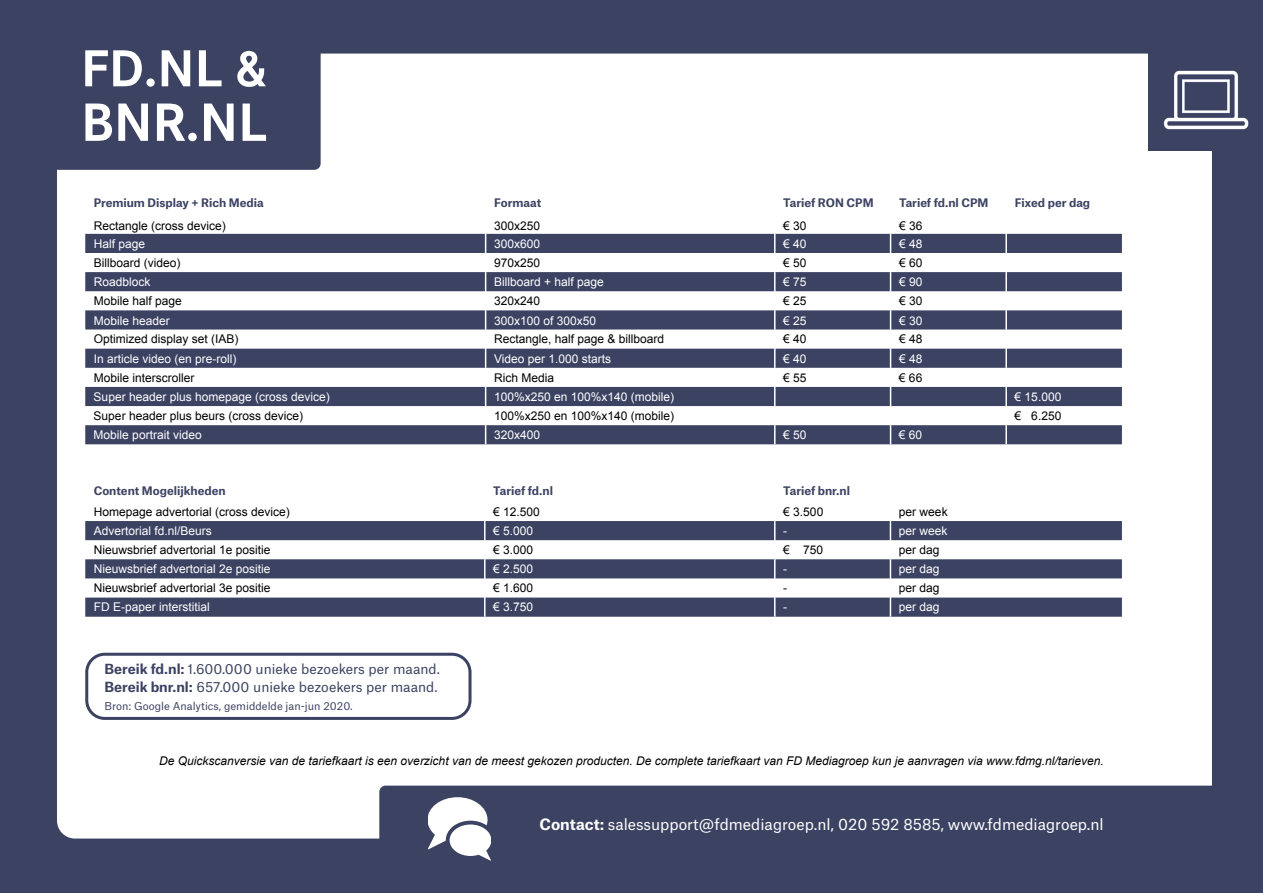
<style>
.page{position:relative;width:1263px;height:893px;background:#3c4262}
.page>*{position:absolute;margin:0;border:0;box-sizing:border-box;transform-origin:0 0}
.t1{font:700 55.95px "Corporate S Pro";color:#fff}
.t2{font:700 54px "Corporate S Pro";color:#fff}
.t3{font:15px "Atlas Grotesk";color:#fff}
.t4{font:13.35px/18px "Atlas Grotesk";color:#3c4262}
.t5{font:12px "Arial";color:#000001}
.t6{font:12px "Arial";color:#fff}
.t7{font:italic 12px "Arial";color:#000001}
.t8{font:12px "Arial";color:#000002}
.t9{font:700 11.25px "Atlas Grotesk";color:#3c4262}
.t10{font:10.5px "Atlas Grotesk";color:#3c4262}
.s1{font-weight:700}
</style>
<div class="page">
<div style="left:57px;top:54px;width:1155px;height:784px;background:#fff;border-radius:18px"></div>
<div style="left:1148px;top:40px;width:115px;height:110px;background:#3c4262"></div>
<img style="left:1163px;top:70px;width:86px;height:60px">
<svg style="left:85px;top:233px;width:1037px;height:211px"></svg>
<svg style="left:85px;top:521px;width:1037px;height:96px"></svg>
<div style="left:379px;top:786px;width:851px;height:80px;background:#3c4262;border-radius:6px"></div>
<svg style="left:428px;top:797px;width:63px;height:64px"></svg>
<div style="left:3px;top:0;width:318px;height:170px;background:#3c4262;border-radius:6px"></div>
<div style="left:85px;top:653px;width:386px;height:67px;border:3px solid #3c4262;border-radius:18px"></div>
<h2 class="t2" style="left:81px;top:26px;width:188px">FD.NL &amp;</h2>
<h1 class="t1" style="left:81px;top:78px;width:187px">BNR.NL</h1>
<p class="t9" style="left:94px;top:193px;width:172px">Premium Display + Rich Media</p>
<p class="t9" style="left:494px;top:193px;width:49px">Formaat</p>
<p class="t9" style="left:783px;top:193px;width:92px">Tarief RON CPM</p>
<p class="t9" style="left:899px;top:193px;width:91px">Tarief fd.nl CPM</p>
<p class="t9" style="left:1015px;top:193px;width:77px">Fixed per dag</p>
<p class="t5" style="left:94px;top:218px;width:134px">Rectangle (cross device)</p>
<p class="t5" style="left:494px;top:218px;width:48px">300x250</p>
<p class="t5" style="left:783px;top:218px;width:25px">€ 30</p>
<p class="t5" style="left:899px;top:218px;width:25px">€ 36</p>
<p class="t6" style="left:94px;top:236px;width:53px">Half page</p>
<p class="t6" style="left:494px;top:236px;width:48px">300x600</p>
<p class="t6" style="left:783px;top:236px;width:25px">€ 40</p>
<p class="t6" style="left:899px;top:236px;width:25px">€ 48</p>
<p class="t5" style="left:94px;top:255px;width:88px">Billboard (video)</p>
<p class="t5" style="left:494px;top:255px;width:48px">970x250</p>
<p class="t5" style="left:783px;top:255px;width:25px">€ 50</p>
<p class="t5" style="left:899px;top:255px;width:25px">€ 60</p>
<p class="t6" style="left:94px;top:274px;width:58px">Roadblock</p>
<p class="t6" style="left:494px;top:274px;width:111px">Billboard + half page</p>
<p class="t6" style="left:783px;top:274px;width:25px">€ 75</p>
<p class="t6" style="left:899px;top:274px;width:25px">€ 90</p>
<p class="t5" style="left:94px;top:293px;width:90px">Mobile half page</p>
<p class="t8" style="left:494px;top:293px;width:48px">320x240</p>
<p class="t5" style="left:783px;top:293px;width:25px">€ 25</p>
<p class="t5" style="left:899px;top:293px;width:25px">€ 30</p>
<p class="t6" style="left:94px;top:313px;width:78px">Mobile header</p>
<p class="t6" style="left:494px;top:313px;width:104px">300x100 of 300x50</p>
<p class="t6" style="left:783px;top:313px;width:25px">€ 25</p>
<p class="t6" style="left:899px;top:313px;width:25px">€ 30</p>
<p class="t5" style="left:94px;top:331px;width:146px">Optimized display set (IAB)</p>
<p class="t5" style="left:494px;top:331px;width:172px">Rectangle, half page &amp; billboard</p>
<p class="t5" style="left:783px;top:331px;width:25px">€ 40</p>
<p class="t5" style="left:899px;top:331px;width:25px">€ 48</p>
<p class="t6" style="left:94px;top:350px;width:144px">In article video (en pre-roll)</p>
<p class="t6" style="left:494px;top:350px;width:119px">Video per 1.000 starts</p>
<p class="t6" style="left:783px;top:350px;width:25px">€ 40</p>
<p class="t6" style="left:899px;top:350px;width:25px">€ 48</p>
<p class="t5" style="left:94px;top:370px;width:102px">Mobile interscroller</p>
<p class="t5" style="left:494px;top:370px;width:62px">Rich Media</p>
<p class="t5" style="left:783px;top:370px;width:25px">€ 55</p>
<p class="t5" style="left:899px;top:370px;width:25px">€ 66</p>
<p class="t6" style="left:94px;top:389px;width:238px">Super header plus homepage (cross device)</p>
<p class="t6" style="left:494px;top:389px;width:182px">100%x250 en 100%x140 (mobile)</p>
<p class="t6" style="left:1015px;top:389px;width:48px">€ 15.000</p>
<p class="t5" style="left:94px;top:408px;width:211px">Super header plus beurs (cross device)</p>
<p class="t8" style="left:494px;top:408px;width:182px">100%x250 en 100%x140 (mobile)</p>
<p class="t5" style="left:1015px;top:408px;width:48px">€ 6.250</p>
<p class="t6" style="left:94px;top:427px;width:110px">Mobile portrait video</p>
<p class="t6" style="left:494px;top:427px;width:48px">320x400</p>
<p class="t6" style="left:783px;top:427px;width:25px">€ 50</p>
<p class="t6" style="left:899px;top:427px;width:25px">€ 60</p>
<p class="t9" style="left:94px;top:481px;width:134px">Content Mogelijkheden</p>
<p class="t9" style="left:493px;top:481px;width:61px">Tarief fd.nl</p>
<p class="t9" style="left:783px;top:481px;width:68px">Tarief bnr.nl</p>
<p class="t5" style="left:94px;top:504px;width:198px">Homepage advertorial (cross device)</p>
<p class="t5" style="left:493px;top:504px;width:48px">€ 12.500</p>
<p class="t5" style="left:783px;top:504px;width:42px">€ 3.500</p>
<p class="t5" style="left:899px;top:504px;width:50px">per week</p>
<p class="t6" style="left:94px;top:523px;width:120px">Advertorial fd.nl/Beurs</p>
<p class="t6" style="left:493px;top:523px;width:42px">€ 5.000</p>
<p class="t6" style="left:783px;top:523px;width:5px">-</p>
<p class="t6" style="left:899px;top:523px;width:50px">per week</p>
<p class="t5" style="left:94px;top:542px;width:178px">Nieuwsbrief advertorial 1e positie</p>
<p class="t5" style="left:493px;top:542px;width:42px">€ 3.000</p>
<p class="t5" style="left:783px;top:542px;width:42px">€ 750</p>
<p class="t5" style="left:899px;top:542px;width:42px">per dag</p>
<p class="t6" style="left:94px;top:561px;width:178px">Nieuwsbrief advertorial 2e positie</p>
<p class="t6" style="left:493px;top:561px;width:42px">€ 2.500</p>
<p class="t6" style="left:783px;top:561px;width:5px">-</p>
<p class="t6" style="left:899px;top:561px;width:42px">per dag</p>
<p class="t5" style="left:94px;top:580px;width:178px">Nieuwsbrief advertorial 3e positie</p>
<p class="t5" style="left:493px;top:580px;width:42px">€ 1.600</p>
<p class="t5" style="left:783px;top:580px;width:5px">-</p>
<p class="t5" style="left:899px;top:580px;width:42px">per dag</p>
<p class="t6" style="left:94px;top:599px;width:118px">FD E-paper interstitial</p>
<p class="t6" style="left:493px;top:599px;width:42px">€ 3.750</p>
<p class="t6" style="left:783px;top:599px;width:5px">-</p>
<p class="t6" style="left:899px;top:599px;width:42px">per dag</p>
<p class="t4" style="left:105px;top:659px;width:337px"><span class="s1">Bereik fd.nl:</span> 1.600.000 unieke bezoekers per maand.<br><span class="s1">Bereik bnr.nl:</span> 657.000 unieke bezoekers per maand.</p>
<p class="t10" style="left:105px;top:698px;width:250px">Bron: Google Analytics, gemiddelde jan-jun 2020.</p>
<p class="t7" style="left:159px;top:753px;width:946px">De Quickscanversie van de tariefkaart is een overzicht van de meest gekozen producten. De complete tariefkaart van FD Mediagroep kun je aanvragen via www.fdmg.nl/tarieven.</p>
<p class="t3" style="left:539px;top:812px;width:566px"><span class="s1">Contact:</span> salessupport@fdmediagroep.nl, 020 592 8585, www.fdmediagroep.nl</p>
</div>
